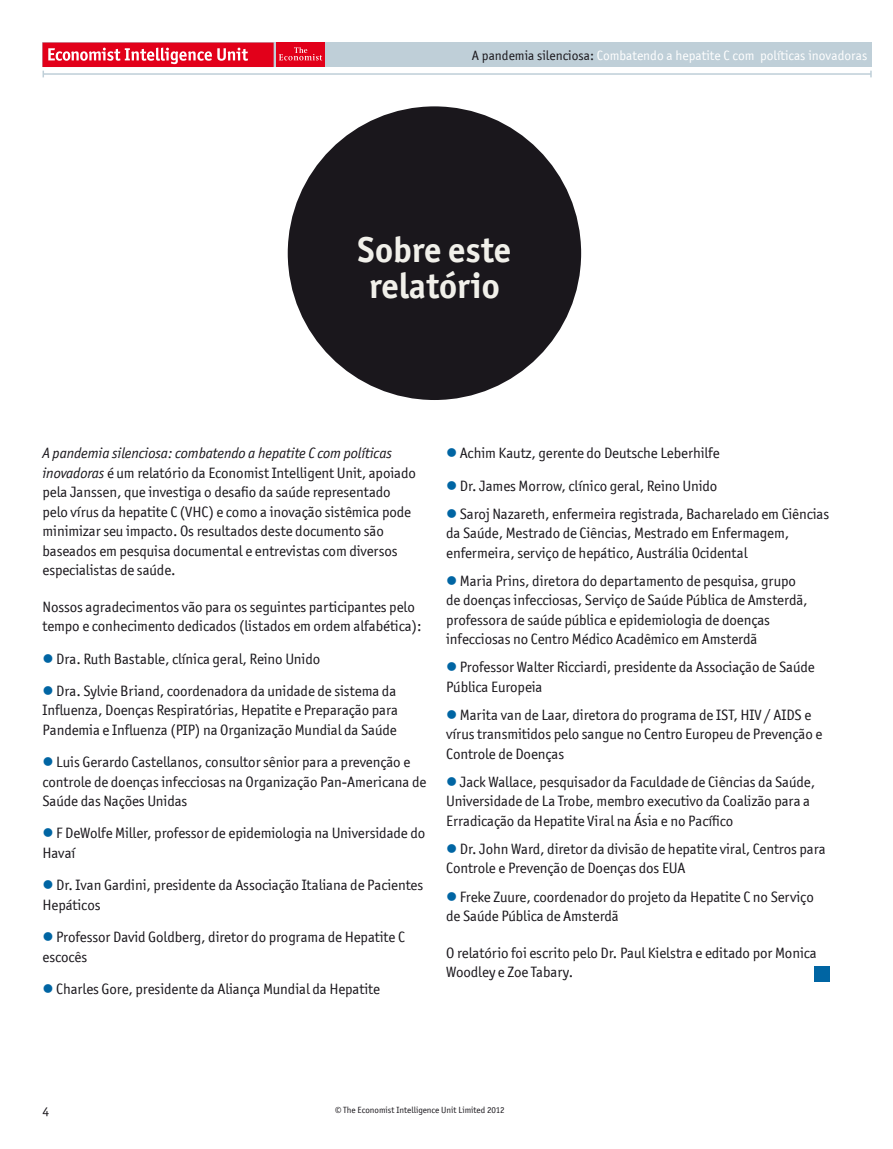
<style>
.page{position:relative;width:893px;height:1149px;background:#fff}
.page>*{position:absolute;margin:0;border:0;box-sizing:border-box;transform-origin:0 0}
.t1{font:700 36px/36px "Officina San ITC";color:#f1f0ea;text-align:center}
.t2{font:15px/19.5px "Officina San ITC";letter-spacing:-.005em;color:#1a171c}
.t3{font:13.5px "Officina San ITC";color:#fff}
.t4{font:13.5px "Officina San ITC";color:#1a171c}
.t5{font:9px "Officina San ITC";color:#1a171c}
.s1{color:#1a171c}
.s2{font-style:italic}
.s3{color:#0065a3}
</style>
<div class="page">
<div style="left:43px;top:43px;width:829px;height:24px;background:#bfcfd8"></div>
<hr style="left:43px;top:73px;width:828px;height:2px;background:#bfcfd8">
<div style="left:276px;top:43px;width:49px;height:24px;background:#e2001a"></div>
<svg style="left:279px;top:47px;width:43px;height:13px"></svg>
<div style="left:43px;top:43px;width:231px;height:24px;background:#e2001a"></div>
<svg style="left:48px;top:48px;width:200px;height:16px"></svg>
<div style="left:288px;top:106px;width:293px;height:294px;background:#1a171c;border-radius:50%"></div>
<div style="left:814px;top:966px;width:15px;height:15px;background:#0065a3"></div>
<p class="t3" style="left:472px;top:47px;width:397px"><span class="s1">A pandemia silenciosa:</span> Combatendo a hepatite C com políticas inovadoras</p>
<h1 class="t1" style="left:358px;top:232px;width:155px">Sobre este relatório</h1>
<p class="t2" style="left:43px;top:443px;width:375px"><span class="s2">A pandemia silenciosa: combatendo a hepatite C com políticas inovadoras</span> é um relatório da Economist Intelligent Unit, apoiado pela Janssen, que investiga o desafio da saúde representado pelo vírus da hepatite C (VHC) e como a inovação sistêmica pode minimizar seu impacto. Os resultados deste documento são baseados em pesquisa documental e entrevistas com diversos especialistas de saúde.</p>
<p class="t2" style="left:43px;top:596px;width:380px">Nossos agradecimentos vão para os seguintes participantes pelo tempo e conhecimento dedicados (listados em ordem alfabética):</p>
<p class="t2" style="left:43px;top:648px;width:279px"><span class="s3">●</span> Dra. Ruth Bastable, clínica geral, Reino Unido</p>
<p class="t2" style="left:43px;top:680px;width:357px;text-align:justify"><span class="s3">●</span> Dra. Sylvie Briand, coordenadora da unidade de sistema da Influenza, Doenças Respiratórias, Hepatite e Preparação para Pandemia e Influenza (PIP) na Organização Mundial da Saúde</p>
<p class="t2" style="left:43px;top:752px;width:385px"><span class="s3">●</span> Luis Gerardo Castellanos, consultor sênior para a prevenção e controle de doenças infecciosas na Organização Pan-Americana de<br>Saúde das Nações Unidas</p>
<p class="t2" style="left:43px;top:823px;width:384px"><span class="s3">●</span> F DeWolfe Miller, professor de epidemiologia na Universidade do<br>Havaí</p>
<p class="t2" style="left:43px;top:875px;width:382px"><span class="s3">●</span> Dr. Ivan Gardini, presidente da Associação Italiana de Pacientes<br>Hepáticos</p>
<p class="t2" style="left:43px;top:926px;width:364px"><span class="s3">●</span> Professor David Goldberg, diretor do programa de Hepatite C escocês</p>
<p class="t2" style="left:43px;top:978px;width:339px"><span class="s3">●</span> Charles Gore, presidente da Aliança Mundial da Hepatite</p>
<p class="t2" style="left:446px;top:443px;width:275px"><span class="s3">●</span> Achim Kautz, gerente do Deutsche Leberhilfe</p>
<p class="t2" style="left:446px;top:475px;width:273px"><span class="s3">●</span> Dr. James Morrow, clínico geral, Reino Unido</p>
<p class="t2" style="left:446px;top:503px;width:385px"><span class="s3">●</span> Saroj Nazareth, enfermeira registrada, Bacharelado em Ciências da Saúde, Mestrado de Ciências, Mestrado em Enfermagem, enfermeira, serviço de hepático, Austrália Ocidental</p>
<p class="t2" style="left:446px;top:570px;width:363px"><span class="s3">●</span> Maria Prins, diretora do departamento de pesquisa, grupo de doenças infecciosas, Serviço de Saúde Pública de Amsterdã, professora de saúde pública e epidemiologia de doenças infecciosas no Centro Médico Acadêmico em Amsterdã</p>
<p class="t2" style="left:446px;top:657px;width:370px"><span class="s3">●</span> Professor Walter Ricciardi, presidente da Associação de Saúde<br>Pública Europeia</p>
<p class="t2" style="left:446px;top:704px;width:378px"><span class="s3">●</span> Marita van de Laar, diretora do programa de IST, HIV / AIDS e vírus transmitidos pelo sangue no Centro Europeu de Prevenção e<br>Controle de Doenças</p>
<p class="t2" style="left:446px;top:771px;width:371px"><span class="s3">●</span> Jack Wallace, pesquisador da Faculdade de Ciências da Saúde,<br>Universidade de La Trobe, membro executivo da Coalizão para a<br>Erradicação da Hepatite Viral na Ásia e no Pacífico</p>
<p class="t2" style="left:446px;top:838px;width:381px"><span class="s3">●</span> Dr. John Ward, diretor da divisão de hepatite viral, Centros para<br>Controle e Prevenção de Doenças dos EUA</p>
<p class="t2" style="left:446px;top:886px;width:369px"><span class="s3">●</span> Freke Zuure, coordenador do projeto da Hepatite C no Serviço de Saúde Pública de Amsterdã</p>
<p class="t2" style="left:446px;top:942px;width:372px">O relatório foi escrito pelo Dr. Paul Kielstra e editado por Monica<br>Woodley e Zoe Tabary.</p>
<p class="t4" style="left:43px;top:1103px;width:8px">4</p>
<p class="t5" style="left:335px;top:1104px;width:171px">© The Economist Intelligence Unit Limited 2012</p>
</div>
